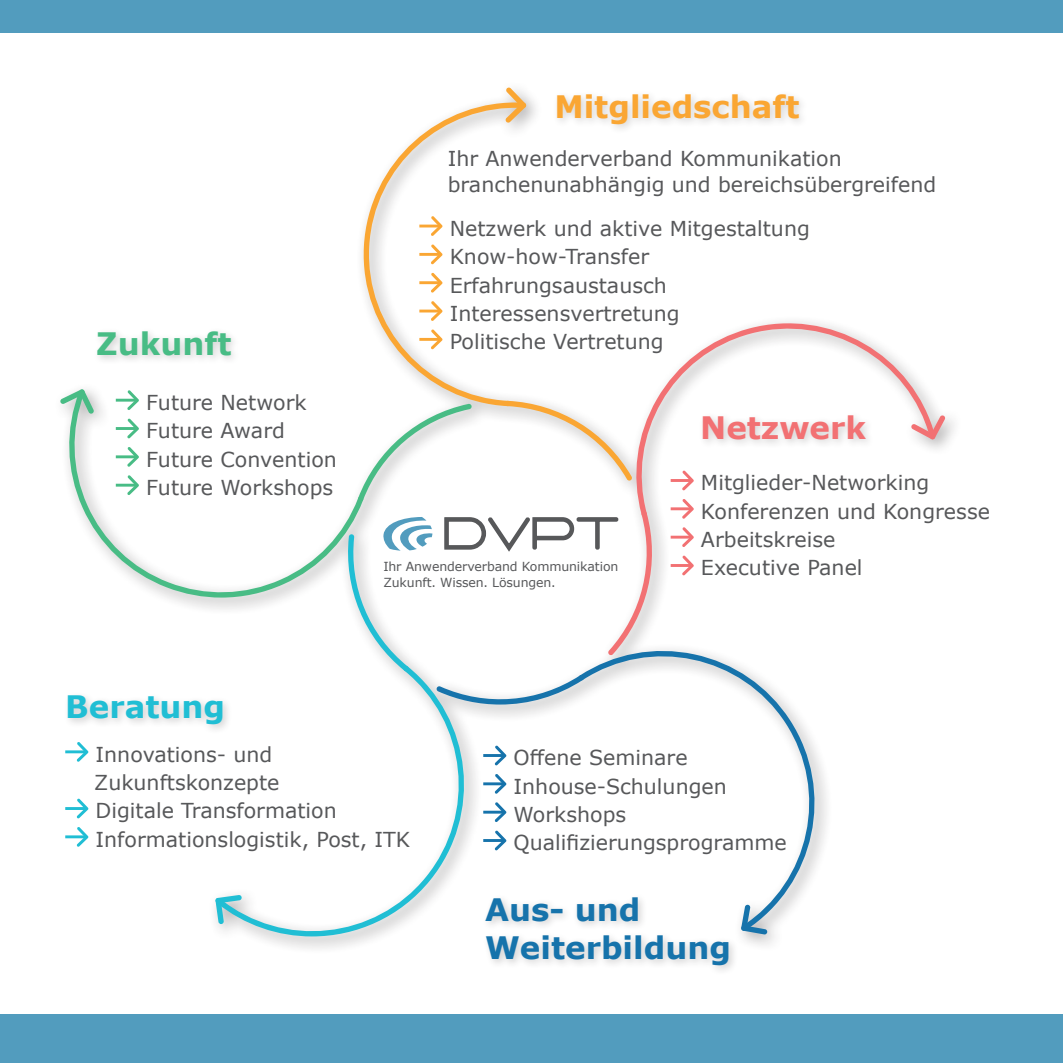
<style>
.page{position:relative;width:1063px;height:1063px;background:#fff}
.page>*{position:absolute;margin:0;border:0;box-sizing:border-box;transform-origin:0 0}
.t1{font:46.5px "Salaryman";color:#57585a}
.t2{font:700 31px "Verdana";color:#1673ab}
.t3{font:700 31px "Verdana";color:#faa633}
.t4{font:700 31px "Verdana";color:#f27173}
.t5{font:700 31px "Verdana";color:#20bed4}
.t6{font:700 31px "Verdana";color:#48bc85}
.t7{font:20.5px/28.2px "Verdana";color:#57585a}
.t8{font:12.5px "Verdana";letter-spacing:-.01em;color:#57585a}
</style>
<div class="page">
<svg style="left:67px;top:394px;width:297px;height:204px"></svg>
<svg style="left:60px;top:389px;width:34px;height:25px"></svg>
<svg style="left:358px;top:404px;width:114px;height:98px"></svg>
<svg style="left:217px;top:707px;width:266px;height:242px"></svg>
<svg style="left:215px;top:895px;width:27px;height:29px"></svg>
<svg style="left:660px;top:649px;width:167px;height:282px"></svg>
<svg style="left:741px;top:905px;width:26px;height:29px"></svg>
<svg style="left:626px;top:321px;width:310px;height:190px"></svg>
<svg style="left:911px;top:415px;width:34px;height:24px"></svg>
<svg style="left:360px;top:99px;width:166px;height:307px"></svg>
<svg style="left:505px;top:87px;width:21px;height:36px"></svg>
<svg style="left:505px;top:401px;width:127px;height:80px"></svg>
<svg style="left:344px;top:511px;width:316px;height:196px"></svg>
<svg style="left:77px;top:742px;width:11px;height:20px"></svg>
<hr style="left:65px;top:750px;width:21px;height:3px;background:#20bed4">
<svg style="left:77px;top:799px;width:11px;height:19px"></svg>
<hr style="left:65px;top:807px;width:21px;height:3px;background:#20bed4">
<svg style="left:77px;top:827px;width:11px;height:20px"></svg>
<hr style="left:65px;top:835px;width:21px;height:3px;background:#20bed4">
<svg style="left:431px;top:216px;width:11px;height:20px"></svg>
<hr style="left:419px;top:225px;width:21px;height:2px;background:#faa633">
<svg style="left:431px;top:244px;width:11px;height:20px"></svg>
<hr style="left:419px;top:253px;width:21px;height:3px;background:#faa633">
<svg style="left:431px;top:273px;width:11px;height:20px"></svg>
<hr style="left:419px;top:281px;width:21px;height:3px;background:#faa633">
<svg style="left:431px;top:301px;width:11px;height:20px"></svg>
<hr style="left:419px;top:310px;width:21px;height:2px;background:#faa633">
<svg style="left:431px;top:329px;width:11px;height:20px"></svg>
<hr style="left:419px;top:338px;width:21px;height:3px;background:#faa633">
<div style="left:553px;top:90px;width:255px;height:44px;background:#231f20;opacity:.19"></div>
<div style="left:699px;top:411px;width:176px;height:38px;background:#231f20;opacity:.2"></div>
<svg style="left:682px;top:470px;width:12px;height:20px"></svg>
<hr style="left:671px;top:479px;width:20px;height:3px;background:#f27173">
<svg style="left:682px;top:499px;width:12px;height:20px"></svg>
<hr style="left:671px;top:507px;width:20px;height:3px;background:#f27173">
<svg style="left:682px;top:527px;width:12px;height:20px"></svg>
<hr style="left:671px;top:536px;width:20px;height:3px;background:#f27173">
<svg style="left:682px;top:555px;width:12px;height:20px"></svg>
<hr style="left:671px;top:564px;width:20px;height:3px;background:#f27173">
<div style="left:64px;top:691px;width:168px;height:44px;background:#231f20;opacity:.21"></div>
<div style="left:481px;top:893px;width:256px;height:82px;background:#231f20;opacity:.21"></div>
<div style="left:93px;top:327px;width:147px;height:38px;background:#231f20;opacity:.21"></div>
<svg style="left:127px;top:390px;width:12px;height:20px"></svg>
<hr style="left:116px;top:399px;width:20px;height:3px;background:#48bc85">
<svg style="left:127px;top:419px;width:12px;height:19px"></svg>
<hr style="left:116px;top:427px;width:20px;height:3px;background:#48bc85">
<svg style="left:127px;top:447px;width:12px;height:20px"></svg>
<hr style="left:116px;top:455px;width:20px;height:3px;background:#48bc85">
<svg style="left:127px;top:475px;width:12px;height:20px"></svg>
<hr style="left:116px;top:484px;width:20px;height:3px;background:#48bc85">
<svg style="left:495px;top:746px;width:11px;height:19px"></svg>
<hr style="left:483px;top:754px;width:21px;height:3px;background:#1673ab">
<svg style="left:495px;top:774px;width:11px;height:20px"></svg>
<hr style="left:483px;top:782px;width:21px;height:3px;background:#1673ab">
<svg style="left:495px;top:802px;width:11px;height:20px"></svg>
<hr style="left:483px;top:811px;width:21px;height:3px;background:#1673ab">
<svg style="left:495px;top:831px;width:11px;height:19px"></svg>
<hr style="left:483px;top:839px;width:21px;height:3px;background:#1673ab">
<div style="left:0;top:0;width:1063px;height:33px;background:#529cbe"></div>
<div style="left:0;top:1014px;width:1063px;height:49px;background:#529cbe"></div>
<p class="t6" style="left:96px;top:322px;width:137px">Zukunft</p>
<p class="t7" style="left:146px;top:388px;width:162px">Future Network</p>
<p class="t7" style="left:146px;top:417px;width:140px">Future Award</p>
<p class="t7" style="left:146px;top:445px;width:192px">Future Convention</p>
<p class="t7" style="left:146px;top:473px;width:189px">Future Workshops</p>
<p class="t5" style="left:65px;top:685px;width:161px">Beratung</p>
<p class="t3" style="left:554px;top:84px;width:247px">Mitgliedschaft</p>
<p class="t7" style="left:448px;top:145px;width:396px">Ihr Anwenderverband Kommunikation</p>
<p class="t7" style="left:448px;top:170px;width:490px">branchenunabhängig und bereichsübergreifend</p>
<p class="t7" style="left:450px;top:214px;width:362px">Netzwerk und aktive Mitgestaltung</p>
<p class="t7" style="left:450px;top:242px;width:201px">Know-how-Transfer</p>
<p class="t7" style="left:450px;top:271px;width:219px">Erfahrungsaustausch</p>
<p class="t7" style="left:450px;top:299px;width:232px">Interessensvertretung</p>
<p class="t7" style="left:450px;top:327px;width:215px">Politische Vertretung</p>
<p class="t1" style="left:443px;top:515px;width:176px">DVPT</p>
<p class="t8" style="left:383px;top:558px;width:237px">Ihr Anwenderverband Kommunikation</p>
<p class="t8" style="left:383px;top:574px;width:174px">Zukunft. Wissen. Lösungen.</p>
<p class="t4" style="left:700px;top:406px;width:168px">Netzwerk</p>
<p class="t7" style="left:701px;top:469px;width:230px">Mitglieder-Networking</p>
<p class="t7" style="left:701px;top:497px;width:291px">Konferenzen und Kongresse</p>
<p class="t7" style="left:701px;top:525px;width:136px">Arbeitskreise</p>
<p class="t7" style="left:701px;top:554px;width:163px">Executive Panel</p>
<p class="t7" style="left:94px;top:740px;width:187px">Innovations- und<br>Zukunftskonzepte</p>
<p class="t7" style="left:96px;top:797px;width:243px">Digitale Transformation</p>
<p class="t7" style="left:96px;top:825px;width:316px">Informationslogistik, Post, ITK</p>
<p class="t7" style="left:514px;top:744px;width:176px">Offene Seminare</p>
<p class="t7" style="left:514px;top:772px;width:215px">Inhouse-Schulungen</p>
<p class="t7" style="left:514px;top:800px;width:114px">Workshops</p>
<p class="t7" style="left:514px;top:829px;width:275px">Qualifizierungsprogramme</p>
<p class="t2" style="left:485px;top:888px;width:157px">Aus- und</p>
<p class="t2" style="left:485px;top:926px;width:247px">Weiterbildung</p>
</div>
